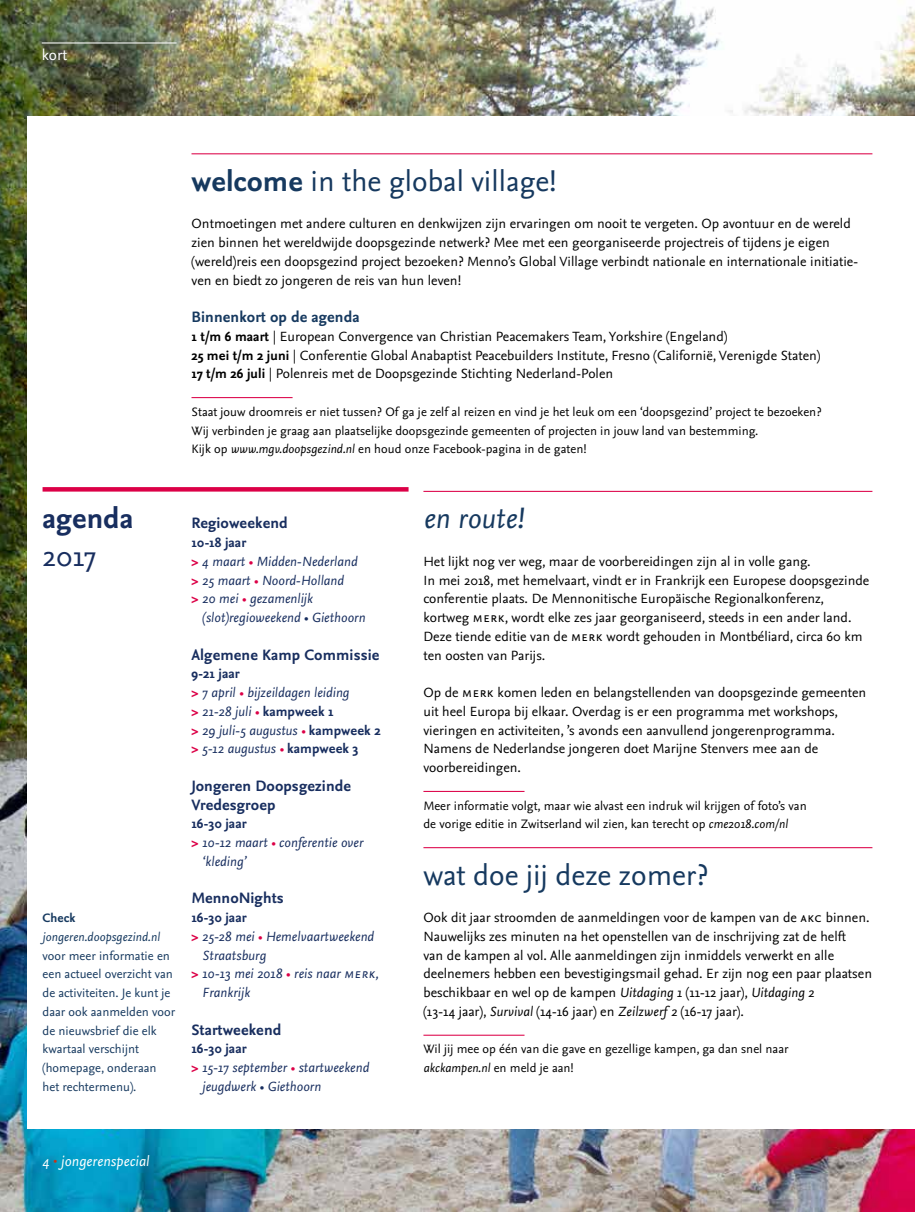
<style>
.page{position:relative;width:915px;height:1212px;background:#fff}
.page>*{position:absolute;margin:0;border:0;box-sizing:border-box;transform-origin:0 0}
.t1{font:30px "Nexus Sans";color:#16395f}
.t2{font:italic 30px "Nexus Sans";color:#16395f}
.t3{font:700 30px "Nexus Sans";color:#182e5f}
.t4{font:30px "Nexus Sans";color:#182e5f}
.t5{font:700 15.75px/18.8px "Nexus Sans";letter-spacing:.005em;color:#182e5f}
.t6{font:700 15.75px "Nexus Sans";letter-spacing:.005em;color:#16395f}
.t7{font:15.75px "Nexus Sans";color:#fff}
.t8{font:italic 15px "Nexus Sans";letter-spacing:.005em;color:#fff}
.t9{font:13.95px/18.8px "Nexus Sans";color:#000}
.t10{font:italic 13.95px/18.8px "Nexus Sans";color:#182e5f}
.t11{font:700 13.95px "Nexus Sans";color:#182e5f}
.t12{font:12.75px/18.8px "Nexus Sans";color:#000}
.t13{font:12.75px/18.8px "Nexus Sans";color:#16395f}
.t14{font:italic 12.75px "Nexus Sans";color:#16395f}
.t15{font:700 12.75px "Nexus Sans";color:#16395f}
.s1{font-weight:700}
.s2{font-style:italic}
.s3{font-weight:700;font-style:normal}
.s4{font-weight:700;font-style:normal;color:#dc0047}
.s5{color:#dc0047}
.s6{font-family:"Nexus Sans Italic SC";font-style:normal}
.s7{font-family:"Nexus Sans Regular SC"}
.s8{font-style:normal;font-size:12px;color:#c73518}
</style>
<div class="page">
<img style="left:0;top:0;width:914px;height:1212px">
<div style="left:28px;top:116px;width:886px;height:1012px;background:#fff"></div>
<hr style="left:42px;top:42px;width:134px;height:2px;background:#fff">
<div style="left:43px;top:487px;width:365px;height:5px;background:#dc0047"></div>
<hr style="left:423px;top:491px;width:449px;height:1px;background:#dc0047">
<hr style="left:423px;top:847px;width:449px;height:1px;background:#dc0047">
<hr style="left:191px;top:153px;width:681px;height:1px;background:#dc0047">
<hr style="left:191px;top:397px;width:101px;height:1px;background:#dc0047">
<hr style="left:423px;top:791px;width:101px;height:1px;background:#dc0047">
<hr style="left:423px;top:1035px;width:101px;height:1px;background:#dc0047">
<p class="t7" style="left:42px;top:44px;width:27px">kort</p>
<h1 class="t1" style="left:191px;top:162px;width:366px"><span class="s1">welcome</span> in the global village!</h1>
<p class="t9" style="left:191px;top:214px;width:668px">Ontmoetingen met andere culturen en denkwijzen zijn ervaringen om nooit te vergeten. Op avontuur en de wereld zien binnen het wereldwijde doopsgezinde netwerk? Mee met een georganiseerde projectreis of tijdens je eigen (wereld)reis een doopsgezind project bezoeken? Menno’s Global Village verbindt nationale en internationale initiatie&shy;ven en biedt zo jongeren de reis van hun leven!</p>
<p class="t6" style="left:191px;top:307px;width:169px">Binnenkort op de agenda</p>
<p class="t9" style="left:191px;top:327px;width:630px"><span class="s1">1 t/m 6 maart</span> | European Convergence van Christian Peacemakers Team, Yorkshire (Engeland)<br><span class="s1">25 mei t/m 2 juni</span> | Conferentie Global Anabaptist Peacebuilders Institute, Fresno (Californië, Verenigde Staten)<br><span class="s1">17 t/m 26 juli</span> | Polenreis met de Doopsgezinde Stichting Nederland-Polen</p>
<p class="t12" style="left:191px;top:402px;width:631px">Staat jouw droomreis er niet tussen? Of ga je zelf al reizen en vind je het leuk om een ‘doopsgezind’ project te bezoeken?<br>Wij verbinden je graag aan plaatselijke doopsgezinde gemeenten of projecten in jouw land van bestemming.<br>Kijk op <span class="s2">www.mgv.doopsgezind.nl</span> en houd onze Facebook-pagina in de gaten!</p>
<h1 class="t3" style="left:43px;top:499px;width:92px">agenda</h1>
<h1 class="t4" style="left:43px;top:537px;width:55px">2017</h1>
<p class="t15" style="left:43px;top:910px;width:34px">Check</p>
<p class="t14" style="left:43px;top:928px;width:119px">jongeren.doopsgezind.nl</p>
<p class="t13" style="left:43px;top:946px;width:134px">voor meer informatie en een actueel overzicht van de activiteiten. Je kunt je daar ook aanmelden voor de nieuwsbrief die elk kwartaal verschijnt (homepage, onderaan het rechtermenu).</p>
<p class="t5" style="left:191px;top:514px;width:98px">Regioweekend</p>
<p class="t10" style="left:191px;top:533px;width:167px"><span class="s3">10-18 jaar<br></span><span class="s4">&gt;</span> 4 maart <span class="s5">•</span> Midden-Nederland <span class="s4">&gt;</span> 25 maart <span class="s5">•</span> Noord-Holland<br><span class="s4">&gt;</span> 20 mei <span class="s5">•</span> gezamenlijk</p>
<p class="t10" style="left:202px;top:608px;width:165px">(slot)regioweekend • Giethoorn</p>
<p class="t5" style="left:191px;top:645px;width:189px">Algemene Kamp Commissie</p>
<p class="t10" style="left:191px;top:664px;width:190px"><span class="s3">9-21 jaar<br></span><span class="s4">&gt;</span> 7 april <span class="s5">•</span> bijzeildagen leiding<br><span class="s4">&gt;</span> 21-28 juli <span class="s5">•</span> <span class="s3">kampweek 1<br></span><span class="s4">&gt;</span> 29 juli-5 augustus <span class="s5">•</span> <span class="s3">kampweek 2 </span><span class="s4">&gt;</span> 5-12 augustus <span class="s5">•</span> <span class="s3">kampweek 3</span></p>
<p class="t5" style="left:191px;top:776px;width:161px">Jongeren Doopsgezinde<br>Vredesgroep</p>
<p class="t11" style="left:191px;top:815px;width:57px">16-30 jaar</p>
<p class="t10" style="left:191px;top:833px;width:173px"><span class="s4">&gt;</span> 10-12 maart <span class="s5">•</span> conferentie over</p>
<p class="t10" style="left:202px;top:852px;width:46px">‘kleding’</p>
<p class="t5" style="left:191px;top:889px;width:94px">MennoNights</p>
<p class="t11" style="left:191px;top:909px;width:57px">16-30 jaar</p>
<p class="t10" style="left:191px;top:927px;width:184px"><span class="s4">&gt;</span> 25-28 mei <span class="s5">•</span> Hemelvaartweekend</p>
<p class="t10" style="left:202px;top:945px;width:65px">Straatsburg</p>
<p class="t10" style="left:191px;top:964px;width:189px"><span class="s4">&gt;</span> 10-13 mei 2018 <span class="s5">•</span> reis naar <span class="s6">merk</span>,</p>
<p class="t10" style="left:202px;top:983px;width:49px">Frankrijk</p>
<p class="t5" style="left:191px;top:1020px;width:91px">Startweekend</p>
<p class="t11" style="left:191px;top:1040px;width:57px">16-30 jaar</p>
<p class="t10" style="left:191px;top:1058px;width:179px"><span class="s4">&gt;</span> 15-17 september <span class="s5">•</span> startweekend</p>
<p class="t10" style="left:202px;top:1077px;width:120px">jeugdwerk • Giethoorn</p>
<h1 class="t2" style="left:423px;top:499px;width:102px">en route!</h1>
<p class="t9" style="left:423px;top:552px;width:447px">Het lijkt nog ver weg, maar de voorbereidingen zijn al in volle gang.<br>In mei 2018, met hemelvaart, vindt er in Frankrijk een Europese doopsgezinde conferentie plaats. De Mennonitische Europäische Regionalkonferenz, kortweg <span class="s7">merk</span>, wordt elke zes jaar georganiseerd, steeds in een ander land.<br>Deze tiende editie van de <span class="s7">merk</span> wordt gehouden in Montbéliard, circa 60 km ten oosten van Parijs.</p>
<p class="t9" style="left:423px;top:683px;width:444px">Op de <span class="s7">merk</span> komen leden en belangstellenden van doopsgezinde gemeenten uit heel Europa bij elkaar. Overdag is er een programma met workshops, vieringen en activiteiten, ’s avonds een aanvullend jongerenprogramma.<br>Namens de Nederlandse jongeren doet Marijne Stenvers mee aan de voorbereidingen.</p>
<p class="t12" style="left:423px;top:796px;width:384px">Meer informatie volgt, maar wie alvast een indruk wil krijgen of foto’s van de vorige editie in Zwitserland wil zien, kan terecht op <span class="s2">cme2018.com/nl</span></p>
<h1 class="t1" style="left:423px;top:855px;width:286px">wat doe jij deze zomer?</h1>
<p class="t9" style="left:423px;top:908px;width:450px">Ook dit jaar stroomden de aanmeldingen voor de kampen van de <span class="s7">akc</span> binnen.<br>Nauwelijks zes minuten na het openstellen van de inschrijving zat de helft<br>van de kampen al vol. Alle aanmeldingen zijn inmiddels verwerkt en alle deelnemers hebben een bevestigingsmail gehad. Er zijn nog een paar plaatsen beschikbaar en wel op de kampen <span class="s2">Uitdaging 1</span> (11-12 jaar), <span class="s2">Uitdaging 2<br></span>(13-14 jaar), <span class="s2">Survival</span> (14-16 jaar) en <span class="s2">Zeilzwerf 2</span> (16-17 jaar).</p>
<p class="t12" style="left:423px;top:1040px;width:366px">Wil jij mee op één van die gave en gezellige kampen, ga dan snel naar <span class="s2">akckampen.nl</span> en meld je aan!</p>
<p class="t8" style="left:43px;top:1151px;width:108px">4 <span class="s8">•</span> jongerenspecial</p>
</div>
